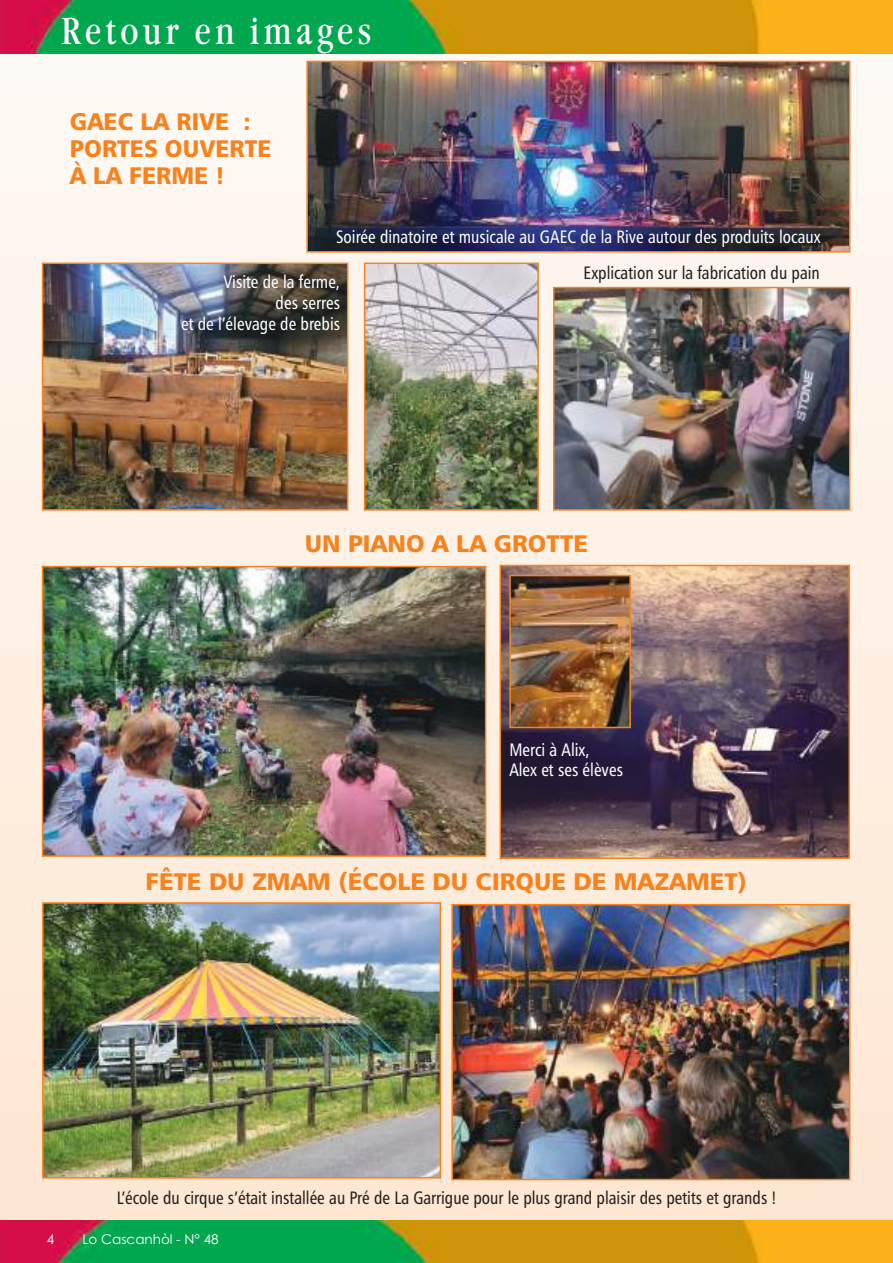
<style>
.page{position:relative;width:893px;height:1263px;background:#fff}
.page>*{position:absolute;margin:0;border:0;box-sizing:border-box;transform-origin:0 0}
.t1{font:39px "Garamond Condensed";letter-spacing:.1em;color:#fff}
.t2{font:24px "Humanist 777 BT Black B";color:#f8821e}
.t3{font:24px/27.3px "Humanist 777 BT Black B";color:#f8821e;scale:.96 1}
.t4{font:18px/21px "Humanist 777 BT Roman Condensed B";color:#fff;scale:.95 1}
.t5{font:18px "Humanist 777 BT Roman Condensed B";color:#241f1f;scale:.95 1}
.t6{font:13.5px "Century Gothic";color:#fff}
</style>
<div class="page">
<div style="left:0;top:53px;width:893px;height:1167px;background:linear-gradient(to bottom,#fef9f3,#fee6d0)"></div>
<img style="left:0;top:0;width:893px;height:53px">
<img style="left:0;top:1220px;width:893px;height:43px">
<img style="left:309px;top:64px;width:538px;height:186px">
<div style="left:306px;top:61px;width:544px;height:192px;border:2px solid #f8821e"></div>
<img style="left:556px;top:290px;width:291px;height:218px">
<div style="left:553px;top:287px;width:297px;height:224px;border:2px solid #f8821e"></div>
<img style="left:367px;top:266px;width:169px;height:242px">
<div style="left:364px;top:263px;width:175px;height:248px;border:2px solid #f8821e"></div>
<img style="left:45px;top:266px;width:300px;height:242px">
<div style="left:42px;top:263px;width:306px;height:248px;border:2px solid #f8821e"></div>
<img style="left:45px;top:569px;width:438px;height:285px">
<div style="left:42px;top:566px;width:444px;height:291px;border:2px solid #f8821e"></div>
<img style="left:503px;top:568px;width:344px;height:288px">
<div style="left:500px;top:565px;width:350px;height:294px;border:2px solid #f8821e"></div>
<img style="left:454px;top:907px;width:393px;height:270px">
<div style="left:451px;top:904px;width:399px;height:276px;border:2px solid #f8821e"></div>
<img style="left:45px;top:905px;width:393px;height:270px">
<div style="left:42px;top:902px;width:399px;height:276px;border:2px solid #f8821e"></div>
<img style="left:512px;top:578px;width:116px;height:147px">
<div style="left:509px;top:575px;width:122px;height:153px;border:2px solid #f8821e"></div>
<h1 class="t1" style="left:61px;top:8px;width:312px">Retour en images</h1>
<h2 class="t3" style="left:70px;top:110px;width:212px">GAEC LA RIVE :<br>PORTES OUVERTE<br>À LA FERME !</h2>
<p class="t4" style="left:336px;top:227px;width:512px">Soirée dinatoire et musicale au GAEC de la Rive autour des produits locaux</p>
<p class="t4" style="left:181px;top:273px;width:169px;text-align:right">Visite de la ferme,<br>des serres<br>et de l’élevage de brebis</p>
<p class="t5" style="left:583px;top:266px;width:250px">Explication sur la fabrication du pain</p>
<h2 class="t2" style="left:305px;top:534px;width:285px">UN PIANO A LA GROTTE</h2>
<p class="t4" style="left:509px;top:742px;width:121px;line-height:19.5px">Merci à Alix,<br>Alex et ses élèves</p>
<h2 class="t2" style="left:146px;top:872px;width:603px">FÊTE DU ZMAM (ÉCOLE DU CIRQUE DE MAZAMET)</h2>
<p class="t5" style="left:117px;top:1191px;width:696px">L’école du cirque s’était installée au Pré de La Garrigue pour le plus grand plaisir des petits et grands !</p>
<p class="t6" style="left:47px;top:1232px;width:9px">4</p>
<p class="t6" style="left:82px;top:1232px;width:138px">Lo Cascanhòl - N° 48</p>
</div>
